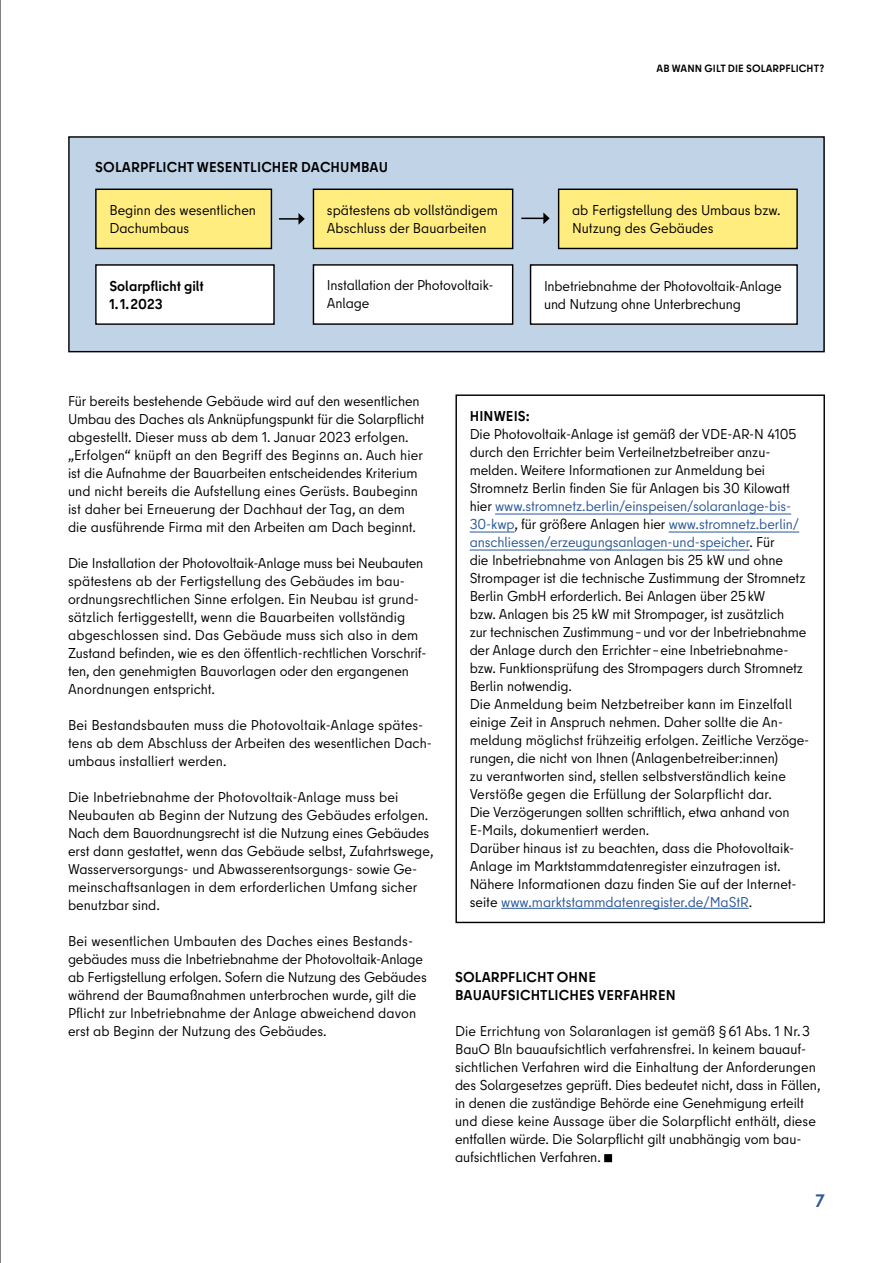
<style>
.page{position:relative;width:893px;height:1263px;background:#fff}
.page>*{position:absolute;margin:0;border:0;box-sizing:border-box;transform-origin:0 0}
.t1{font:700 18px "Berlin Type";color:#2a5797}
.Copy_9_5_pt{font:14.25px/18px "Berlin Type";letter-spacing:-.005em;color:#000}
.Copy_9_5_pt-2{font:700 14.25px/18px "Berlin Type";letter-spacing:.01em;color:#000}
.Copy_9_5_pt_Bold_Ver{font:14.25px/18px "Berlin Type";color:#000}
.Copy_9_5_pt_Bold_Ver-2{font:700 14.25px "Berlin Type";letter-spacing:.01em;color:#000}
.Kapitel{font:700 10.5px "Berlin Type";letter-spacing:.01em;color:#000}
.s1{color:#2a5797}
</style>
<div class="page">
<div style="left:604px;top:1154px;width:8px;height:8px;background:#000"></div>
<hr style="left:495px;top:514px;width:296px;height:1px;background:#2a5797">
<hr style="left:470px;top:532px;width:44px;height:1px;background:#2a5797">
<hr style="left:669px;top:532px;width:130px;height:1px;background:#2a5797">
<hr style="left:470px;top:550px;width:280px;height:1px;background:#2a5797">
<hr style="left:501px;top:908px;width:248px;height:1px;background:#2a5797">
<div style="left:69px;top:137px;width:755px;height:215px;background:#c0d3e7"></div>
<div style="left:68px;top:136px;width:757px;height:216px;border:1px solid #000"></div>
<div style="left:559px;top:189px;width:238px;height:59px;background:#ffed80"></div>
<div style="left:558px;top:189px;width:240px;height:60px;border:1px solid #000"></div>
<div style="left:531px;top:265px;width:266px;height:59px;background:#fff"></div>
<div style="left:530px;top:264px;width:268px;height:61px;border:1px solid #000"></div>
<div style="left:96px;top:189px;width:175px;height:59px;background:#ffed80"></div>
<div style="left:95px;top:189px;width:177px;height:60px;border:1px solid #000"></div>
<div style="left:96px;top:265px;width:178px;height:59px;background:#fff"></div>
<div style="left:95px;top:264px;width:180px;height:61px;border:1px solid #000"></div>
<div style="left:313px;top:189px;width:200px;height:59px;background:#ffed80"></div>
<div style="left:313px;top:189px;width:200px;height:60px;border:1px solid #000"></div>
<div style="left:313px;top:265px;width:200px;height:59px;background:#fff"></div>
<div style="left:313px;top:264px;width:200px;height:61px;border:1px solid #000"></div>
<hr style="left:279px;top:218px;width:20px;height:2px;background:#000">
<svg style="left:298px;top:213px;width:7px;height:12px"></svg>
<svg style="left:521px;top:212px;width:29px;height:12px"></svg>
<hr style="left:0;top:0;width:1px;height:1263px;background:#000">
<p class="Kapitel" style="left:656px;top:61px;width:169px">AB WANN GILT DIE SOLARPFLICHT?</p>
<p class="Copy_9_5_pt_Bold_Ver-2" style="left:95px;top:158px;width:294px">SOLARPFLICHT WESENTLICHER DACHUMBAU</p>
<p class="Copy_9_5_pt" style="left:109px;top:201px;width:148px">Beginn des wesentlichen<br>Dachumbaus</p>
<p class="Copy_9_5_pt" style="left:327px;top:201px;width:172px">spätestens ab vollständigem<br>Abschluss der Bauarbeiten</p>
<p class="Copy_9_5_pt_Bold_Ver" style="left:572px;top:201px;width:210px">ab Fertigstellung des Umbaus bzw.<br>Nutzung des Gebäudes</p>
<p class="Copy_9_5_pt-2" style="left:109px;top:277px;width:96px">Solarpflicht gilt<br>1.1.2023</p>
<p class="Copy_9_5_pt" style="left:327px;top:277px;width:168px">Installation der Photovoltaik-<br>Anlage</p>
<p class="Copy_9_5_pt" style="left:544px;top:277px;width:239px">Inbetriebnahme der Photovoltaik-Anlage und Nutzung ohne Unterbrechung</p>
<p class="Copy_9_5_pt" style="left:68px;top:392px;width:358px">Für bereits bestehende Gebäude wird auf den wesentlichen Umbau des Daches als Anknüpfungspunkt für die Solarpflicht abgestellt. Dieser muss ab dem 1. Januar 2023 erfolgen. „Erfolgen“ knüpft an den Begriff des Beginns an. Auch hier ist die Aufnahme der Bauarbeiten entscheidendes Kriterium und nicht bereits die Aufstellung eines Gerüsts. Baubeginn ist daher bei Erneuerung der Dachhaut der Tag, an dem die ausführende Firma mit den Arbeiten am Dach beginnt.</p>
<p class="Copy_9_5_pt" style="left:68px;top:554px;width:360px">Die Installation der Photovoltaik-Anlage muss bei Neubauten spätestens ab der Fertigstellung des Gebäudes im bau&shy;ordnungsrechtlichen Sinne erfolgen. Ein Neubau ist grund&shy;sätzlich fertiggestellt, wenn die Bauarbeiten vollständig abgeschlossen sind. Das Gebäude muss sich also in dem Zustand befinden, wie es den öffentlich-rechtlichen Vorschrif&shy;ten, den genehmigten Bauvorlagen oder den ergangenen Anordnungen entspricht.</p>
<p class="Copy_9_5_pt" style="left:68px;top:716px;width:365px">Bei Bestandsbauten muss die Photovoltaik-Anlage spätes&shy;tens ab dem Abschluss der Arbeiten des wesentlichen Dach&shy;umbaus installiert werden.</p>
<p class="Copy_9_5_pt" style="left:68px;top:788px;width:367px">Die Inbetriebnahme der Photovoltaik-Anlage muss bei Neubauten ab Beginn der Nutzung des Gebäudes erfolgen.<br>Nach dem Bauordnungsrecht ist die Nutzung eines Gebäudes erst dann gestattet, wenn das Gebäude selbst, Zufahrtswege, Wasserversorgungs- und Abwasserentsorgungs- sowie Ge&shy;meinschaftsanlagen in dem erforderlichen Umfang sicher benutzbar sind.</p>
<p class="Copy_9_5_pt" style="left:68px;top:932px;width:360px">Bei wesentlichen Umbauten des Daches eines Bestands&shy;gebäudes muss die Inbetriebnahme der Photovoltaik-Anlage ab Fertigstellung erfolgen. Sofern die Nutzung des Gebäudes während der Baumaßnahmen unterbrochen wurde, gilt die Pflicht zur Inbetriebnahme der Anlage abweichend davon erst ab Beginn der Nutzung des Gebäudes.</p>
<p class="Copy_9_5_pt_Bold_Ver-2" style="left:470px;top:407px;width:62px">HINWEIS:</p>
<p class="Copy_9_5_pt" style="left:470px;top:425px;width:338px">Die Photovoltaik-Anlage ist gemäß der VDE-AR-N 4105 durch den Errichter beim Verteilnetzbetreiber anzu&shy;melden. Weitere Informationen zur Anmeldung bei Stromnetz Berlin finden Sie für Anlagen bis 30 Kilowatt hier <span class="s1">www.stromnetz.berlin/einspeisen/solaranlage-bis-30-kwp</span>, für größere Anlagen hier <span class="s1">www.stromnetz.berlin/ anschliessen/erzeugungsanlagen-und-speicher</span>. Für<br>die Inbetriebnahme von Anlagen bis 25 kW und ohne Strompager ist die technische Zustimmung der Stromnetz Berlin GmbH erforderlich. Bei Anlagen über 25kW<br>bzw. Anlagen bis 25 kW mit Strompager, ist zusätzlich<br>zur technischen Zustimmung–und vor der Inbetriebnahme der Anlage durch den Errichter–eine Inbetriebnahme&shy;bzw. Funktionsprüfung des Strompagers durch Stromnetz Berlin notwendig.</p>
<p class="Copy_9_5_pt" style="left:470px;top:695px;width:339px">Die Anmeldung beim Netzbetreiber kann im Einzelfall einige Zeit in Anspruch nehmen. Daher sollte die An&shy;meldung möglichst frühzeitig erfolgen. Zeitliche Verzöge&shy;rungen, die nicht von Ihnen (Anlagenbetreiber:innen)<br>zu verantworten sind, stellen selbstverständlich keine Verstöße gegen die Erfüllung der Solarpflicht dar.<br>Die Verzögerungen sollten schriftlich, etwa anhand von E-Mails, dokumentiert werden.</p>
<p class="Copy_9_5_pt" style="left:470px;top:839px;width:328px">Darüber hinaus ist zu beachten, dass die Photovoltaik-Anlage im Marktstammdatenregister einzutragen ist.<br>Nähere Informationen dazu finden Sie auf der Internet&shy;seite <span class="s1">www.marktstammdatenregister.de/MaStR</span>.</p>
<p class="Copy_9_5_pt-2" style="left:455px;top:968px;width:222px">SOLARPFLICHT OHNE<br>BAUAUFSICHTLICHES VERFAHREN</p>
<p class="Copy_9_5_pt" style="left:455px;top:1022px;width:367px">Die Errichtung von Solaranlagen ist gemäß §61 Abs. 1 Nr.3<br>BauO Bln bauaufsichtlich verfahrensfrei. In keinem bauauf&shy;sichtlichen Verfahren wird die Einhaltung der Anforderungen des Solargesetzes geprüft. Dies bedeutet nicht, dass in Fällen, in denen die zuständige Behörde eine Genehmigung erteilt und diese keine Aussage über die Solarpflicht enthält, diese entfallen würde. Die Solarpflicht gilt unabhängig vom bau&shy;aufsichtlichen Verfahren.</p>
<p class="t1" style="left:816px;top:1189px;width:11px">7</p>
</div>
